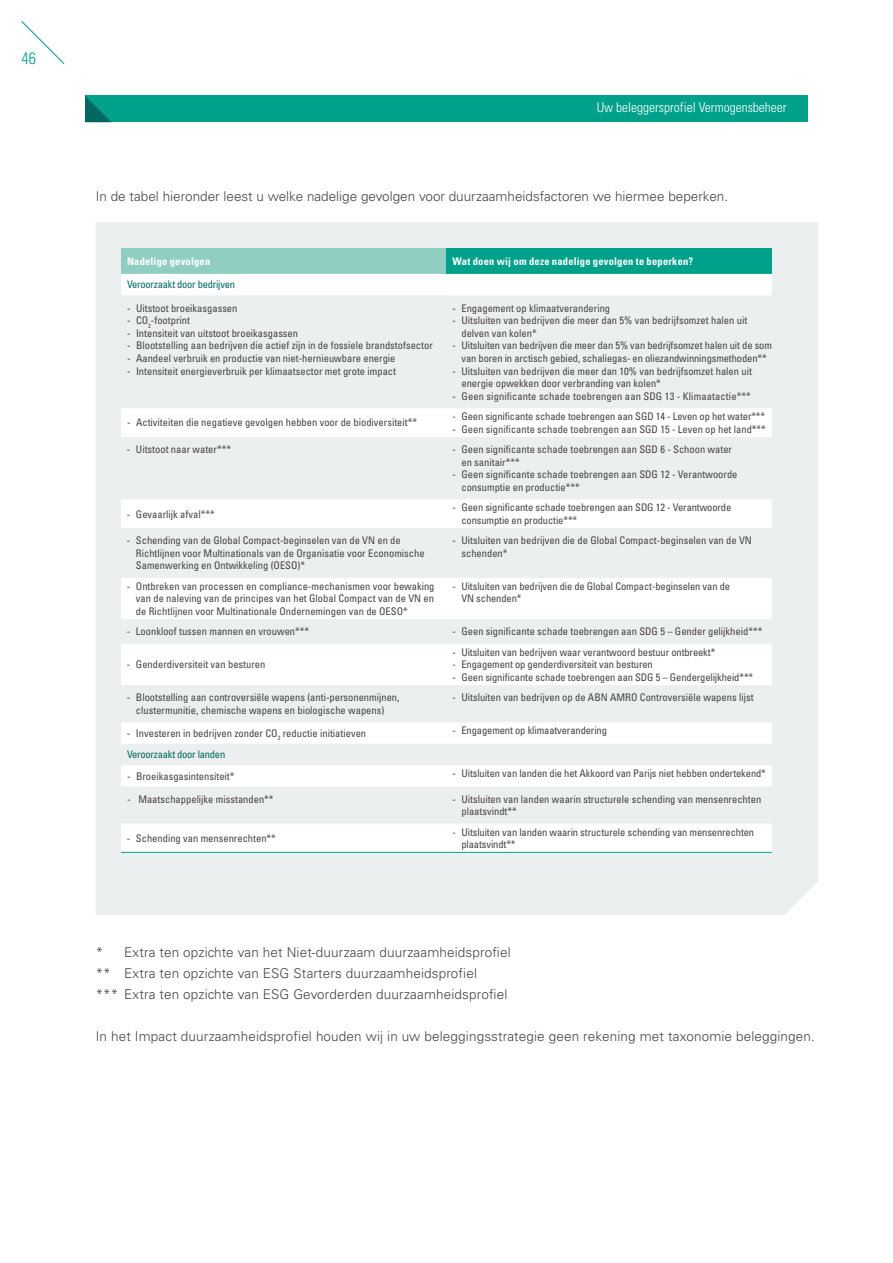
<style>
.page{position:relative;width:893px;height:1263px;background:#fff}
.page>*{position:absolute;margin:0;border:0;box-sizing:border-box;transform-origin:0 0}
.t1{font:300 condensed 16.5px "Univers LT Std";color:#00a18a}
.t2{font:300 13.5px/21px "Univers LT Std";letter-spacing:.01em;color:#454347}
.t3{font:300 condensed 13.5px "Univers LT Std";color:#fff}
.t4{font:condensed 10.5px/12.6px "Univers LT Std";color:#454347}
.t5{font:700 condensed 10.5px "Univers LT Std";letter-spacing:.02em;color:#fff}
.t6{font:condensed 10.5px "Univers LT Std";letter-spacing:-.02em;color:#006861}
</style>
<div class="page">
<svg style="left:21px;top:21px;width:44px;height:43px"></svg>
<div style="left:96px;top:222px;width:723px;height:693px;background:#eceff0"></div>
<div style="left:121px;top:248px;width:325px;height:26px;background:#90cec4"></div>
<div style="left:446px;top:248px;width:326px;height:26px;background:#00a18a"></div>
<svg style="left:121px;top:274px;width:651px;height:578px;fill:#eceff0"></svg>
<hr style="left:121px;top:852px;width:325px;height:1px;background:#00a18a">
<hr style="left:446px;top:852px;width:326px;height:1px;background:#00a18a">
<div style="left:85px;top:96px;width:723px;height:26px;background:#00a18a"></div>
<svg style="left:85px;top:96px;width:26px;height:26px"></svg>
<h1 class="t1" style="left:22px;top:48px;width:16px">46</h1>
<p class="t3" style="left:597px;top:100px;width:191px">Uw beleggersprofiel Vermogensbeheer</p>
<p class="t2" style="left:96px;top:186px;width:634px">In de tabel hieronder leest u welke nadelige gevolgen voor duurzaamheidsfactoren we hiermee beperken.</p>
<p class="t5" style="left:127px;top:255px;width:85px">Nadelige gevolgen</p>
<p class="t5" style="left:452px;top:255px;width:242px">Wat doen wij om deze nadelige gevolgen te beperken?</p>
<p class="t6" style="left:127px;top:278px;width:110px">Veroorzaakt door bedrijven</p>
<p class="t4" style="left:127px;top:301px;width:112px">- Uitstoot broeikasgassen</p>
<p class="t4" style="left:127px;top:314px;width:65px">- CO<sub>2</sub>-footprint</p>
<p class="t4" style="left:127px;top:327px;width:173px">- Intensiteit van uitstoot broeikasgassen</p>
<p class="t4" style="left:127px;top:339px;width:307px">- Blootstelling aan bedrijven die actief zijn in de fossiele brandstofsector</p>
<p class="t4" style="left:127px;top:352px;width:270px">- Aandeel verbruik en productie van niet-hernieuwbare energie</p>
<p class="t4" style="left:127px;top:364px;width:271px">- Intensiteit energieverbruik per klimaatsector met grote impact</p>
<p class="t4" style="left:452px;top:301px;width:159px">- Engagement op klimaatverandering</p>
<p class="t4" style="left:461px;top:314px;width:287px;text-indent:-9px">- Uitsluiten van bedrijven die meer dan 5% van bedrijfsomzet halen uit delven van kolen*</p>
<p class="t4" style="left:452px;top:339px;width:321px;text-align:center">- Uitsluiten van bedrijven die meer dan 5% van bedrijfsomzet halen uit de som van boren in arctisch gebied, schaliegas- en oliezandwinningsmethoden**</p>
<p class="t4" style="left:461px;top:364px;width:292px;text-indent:-9px">- Uitsluiten van bedrijven die meer dan 10% van bedrijfsomzet halen uit energie opwekken door verbranding van kolen*</p>
<p class="t4" style="left:452px;top:390px;width:300px">- Geen significante schade toebrengen aan SDG 13 - Klimaatactie***</p>
<p class="t4" style="left:127px;top:416px;width:292px">- Activiteiten die negatieve gevolgen hebben voor de biodiversiteit**</p>
<p class="t4" style="left:452px;top:410px;width:314px">- Geen significante schade toebrengen aan SGD 14 - Leven op het water***</p>
<p class="t4" style="left:452px;top:422px;width:315px">- Geen significante schade toebrengen aan SGD 15 - Leven op het land***</p>
<p class="t4" style="left:127px;top:443px;width:106px">- Uitstoot naar water***</p>
<p class="t4" style="left:461px;top:443px;width:272px;text-indent:-9px">- Geen significante schade toebrengen aan SGD 6 - Schoon water en sanitair***</p>
<p class="t4" style="left:461px;top:468px;width:278px;text-indent:-9px">- Geen significante schade toebrengen aan SDG 12 - Verantwoorde consumptie en productie***</p>
<p class="t4" style="left:127px;top:507px;width:89px">- Gevaarlijk afval***</p>
<p class="t4" style="left:461px;top:501px;width:271px;text-indent:-9px">- Geen significante schade toebrengen aan SDG 12 - Verantwoorde consumptie en productie***</p>
<p class="t4" style="left:136px;top:534px;width:290px;text-indent:-9px">- Schending van de Global Compact-beginselen van de VN en de<br>Richtlijnen voor Multinationals van de Organisatie voor Economische<br>Samenwerking en Ontwikkeling (OESO)*</p>
<p class="t4" style="left:461px;top:534px;width:292px;text-indent:-9px">- Uitsluiten van bedrijven die de Global Compact-beginselen van de VN schenden*</p>
<p class="t4" style="left:136px;top:580px;width:300px;text-align:justify;text-indent:-9px">- Ontbreken van processen en compliance-mechanismen voor bewaking van de naleving van de principes van het Global Compact van de VN en de Richtlijnen voor Multinationale Ondernemingen van de OESO*</p>
<p class="t4" style="left:461px;top:580px;width:270px;text-indent:-9px">- Uitsluiten van bedrijven die de Global Compact-beginselen van de<br>VN schenden*</p>
<p class="t4" style="left:127px;top:625px;width:184px">- Loonkloof tussen mannen en vrouwen***</p>
<p class="t4" style="left:452px;top:625px;width:311px">- Geen significante schade toebrengen aan SDG 5 – Gender gelijkheid***</p>
<p class="t4" style="left:127px;top:658px;width:140px">- Genderdiversiteit van besturen</p>
<p class="t4" style="left:452px;top:645px;width:264px">- Uitsluiten van bedrijven waar verantwoord bestuur ontbreekt*</p>
<p class="t4" style="left:452px;top:658px;width:202px">- Engagement op genderdiversiteit van besturen</p>
<p class="t4" style="left:452px;top:671px;width:302px">- Geen significante schade toebrengen aan SDG 5 – Gendergelijkheid***</p>
<p class="t4" style="left:127px;top:691px;width:274px;text-align:center">- Blootstelling aan controversiële wapens (anti-personenmijnen, clustermunitie, chemische wapens en biologische wapens)</p>
<p class="t4" style="left:452px;top:691px;width:303px">- Uitsluiten van bedrijven op de ABN AMRO Controversiële wapens lijst</p>
<p class="t4" style="left:127px;top:727px;width:241px">- Investeren in bedrijven zonder CO<sub>2</sub> reductie initiatieven</p>
<p class="t4" style="left:452px;top:724px;width:156px">- Engagement op klimaatverandering</p>
<p class="t6" style="left:127px;top:748px;width:100px">Veroorzaakt door landen</p>
<p class="t4" style="left:127px;top:769px;width:109px">- Broeikasgasintensiteit*</p>
<p class="t4" style="left:452px;top:767px;width:315px">- Uitsluiten van landen die het Akkoord van Parijs niet hebben ondertekend*</p>
<p class="t4" style="left:127px;top:792px;width:148px">- Maatschappelijke misstanden**</p>
<p class="t4" style="left:461px;top:792px;width:301px;text-indent:-9px">- Uitsluiten van landen waarin structurele schending van mensenrechten plaatsvindt**</p>
<p class="t4" style="left:127px;top:832px;width:150px">- Schending van mensenrechten**</p>
<p class="t4" style="left:461px;top:825px;width:294px;text-indent:-9px">- Uitsluiten van landen waarin structurele schending van mensenrechten plaatsvindt**</p>
<p class="t2" style="left:96px;top:942px;width:417px">* Extra ten opzichte van het Niet-duurzaam duurzaamheidsprofiel ** Extra ten opzichte van ESG Starters duurzaamheidsprofiel<br>*** Extra ten opzichte van ESG Gevorderden duurzaamheidsprofiel</p>
<p class="t2" style="left:96px;top:1026px;width:721px">In het Impact duurzaamheidsprofiel houden wij in uw beleggingsstrategie geen rekening met taxonomie beleggingen.</p>
</div>
